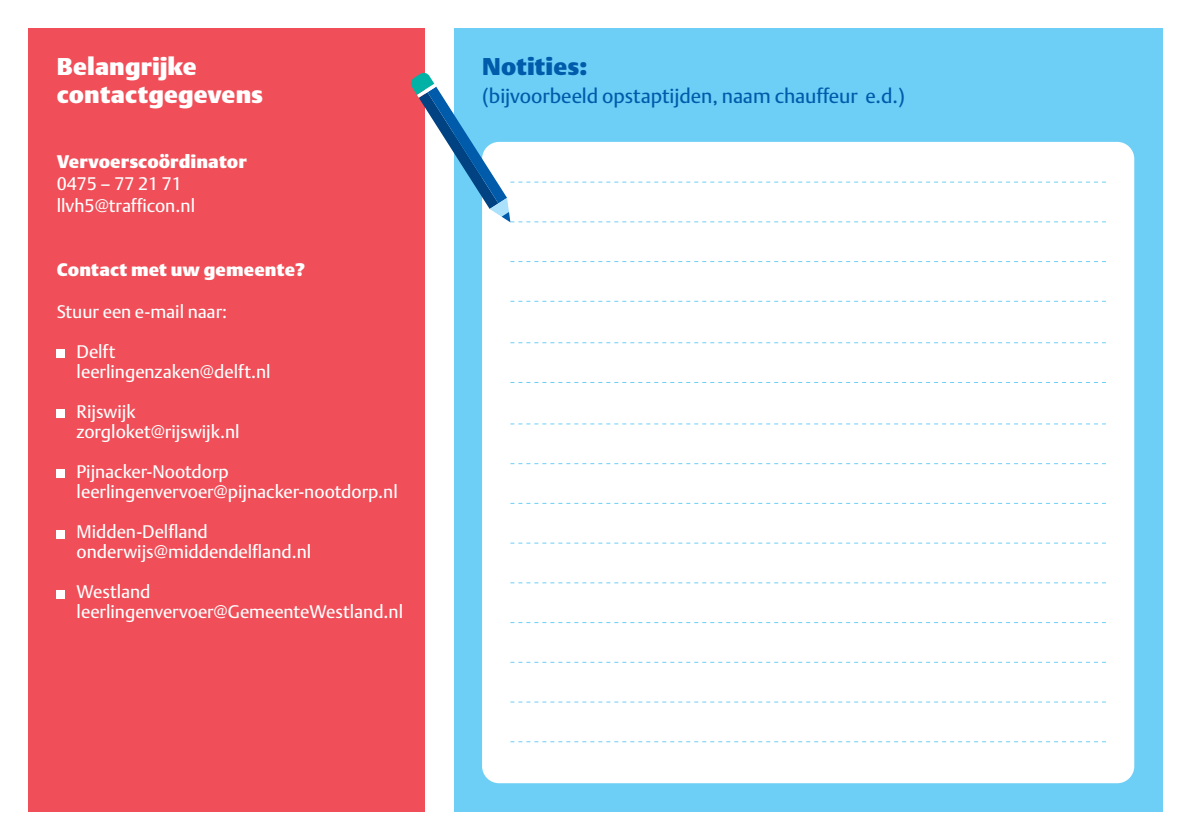
<style>
.page{position:relative;width:1191px;height:840px;background:#fff}
.page>*{position:absolute;margin:0;border:0;box-sizing:border-box;transform-origin:0 0}
.t1{font:800 24px "DTL Argo T";color:#fff}
.t2{font:800 24px "DTL Argo T";color:#005baa}
.t3{font:20px "DTL Argo T";color:#005baa}
.t4{font:18px "DTL Argo T";color:#fff}
.t5{font:800 18px "DTL Argo T";letter-spacing:.005em;color:#fff}
</style>
<div class="page">
<div style="left:454px;top:28px;width:708px;height:783px;background:#6dcff6"></div>
<div style="left:482px;top:142px;width:652px;height:640px;background:#fff;border-radius:17px"></div>
<svg style="left:510px;top:300px;width:596px;height:1px"></svg>
<svg style="left:510px;top:382px;width:596px;height:1px"></svg>
<svg style="left:510px;top:463px;width:596px;height:1px"></svg>
<svg style="left:510px;top:542px;width:596px;height:1px"></svg>
<svg style="left:510px;top:701px;width:596px;height:1px"></svg>
<svg style="left:510px;top:261px;width:596px;height:1px"></svg>
<svg style="left:510px;top:342px;width:596px;height:1px"></svg>
<svg style="left:510px;top:423px;width:596px;height:1px"></svg>
<svg style="left:511px;top:502px;width:595px;height:1px"></svg>
<svg style="left:510px;top:661px;width:596px;height:1px"></svg>
<svg style="left:510px;top:582px;width:596px;height:1px"></svg>
<div style="left:28px;top:28px;width:397px;height:783px;background:#f04e58"></div>
<div style="left:57px;top:349px;width:8px;height:9px;background:#fff"></div>
<div style="left:57px;top:409px;width:8px;height:9px;background:#fff"></div>
<div style="left:57px;top:469px;width:8px;height:9px;background:#fff"></div>
<div style="left:57px;top:529px;width:8px;height:9px;background:#fff"></div>
<div style="left:57px;top:589px;width:8px;height:9px;background:#fff"></div>
<svg style="left:410px;top:72px;width:696px;height:150px"></svg>
<p class="t1" style="left:57px;top:50px;width:142px">Belangrijke</p>
<p class="t1" style="left:57px;top:78px;width:208px">contactgegevens</p>
<p class="t5" style="left:57px;top:149px;width:192px">Vervoerscoördinator</p>
<p class="t4" style="left:57px;top:173px;width:127px">0475 – 77 21 71</p>
<p class="t4" style="left:57px;top:194px;width:140px">llvh5@trafficon.nl</p>
<p class="t5" style="left:57px;top:257px;width:250px">Contact met uw gemeente?</p>
<p class="t4" style="left:57px;top:301px;width:172px">Stuur een e-mail naar:</p>
<p class="t4" style="left:77px;top:341px;width:41px">Delft</p>
<p class="t4" style="left:77px;top:361px;width:196px">leerlingenzaken@delft.nl</p>
<p class="t4" style="left:77px;top:401px;width:61px">Rijswijk</p>
<p class="t4" style="left:77px;top:421px;width:165px">zorgloket@rijswijk.nl</p>
<p class="t4" style="left:77px;top:461px;width:154px">Pijnacker-Nootdorp</p>
<p class="t4" style="left:77px;top:481px;width:323px">leerlingenvervoer@pijnacker-nootdorp.nl</p>
<p class="t4" style="left:77px;top:521px;width:133px">Midden-Delfland</p>
<p class="t4" style="left:77px;top:541px;width:236px">onderwijs@middendelfland.nl</p>
<p class="t4" style="left:77px;top:581px;width:76px">Westland</p>
<p class="t4" style="left:77px;top:601px;width:328px">leerlingenvervoer@GemeenteWestland.nl</p>
<p class="t2" style="left:482px;top:50px;width:107px">Notities:</p>
<p class="t3" style="left:482px;top:84px;width:424px">(bijvoorbeeld opstaptijden, naam chauffeur e.d.)</p>
</div>
